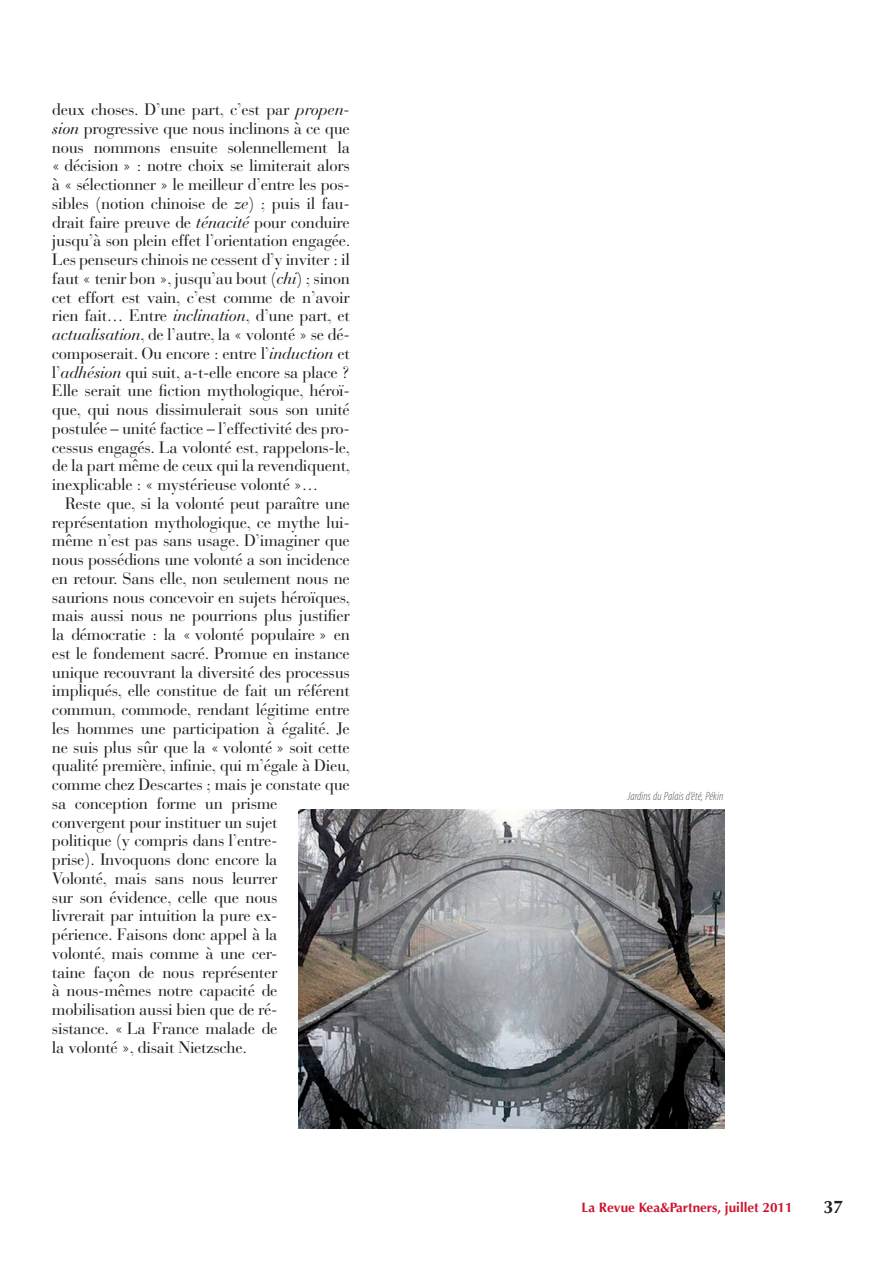
<style>
.page{position:relative;width:893px;height:1264px;background:#fff}
.page>*{position:absolute;margin:0;border:0;box-sizing:border-box;transform-origin:0 0}
.t1{font:700 18px "Optima";color:#231f20}
.t2{font:16.5px/18.8px "Bauer Bodoni Std";letter-spacing:-.02em;color:#231f20;text-align:justify}
.t3{font:700 13.5px "Optima";color:#cd142f}
.t4{font:italic 300 condensed 12px "Myriad Pro";letter-spacing:.01em;color:#57585a}
.s1{font-style:italic}
</style>
<div class="page">
<img style="left:299px;top:809px;width:425px;height:319px">
<p class="t2" style="left:52px;top:100px;width:300px">deux choses. D’une part, c’est par <span class="s1">propen&shy;sion</span> progressive que nous inclinons à ce que nous nommons ensuite solennellement la « décision » : notre choix se limiterait alors à « sélectionner » le meilleur d’entre les pos&shy;sibles (notion chinoise de <span class="s1">ze</span>) ; puis il fau&shy;drait faire preuve de <span class="s1">ténacité</span> pour conduire jusqu’à son plein effet l’orientation engagée.<br>Les penseurs chinois ne cessent d’y inviter : il faut « tenir bon », jusqu’au bout (<span class="s1">chi</span>) ; sinon cet effort est vain, c’est comme de n’avoir rien fait… Entre <span class="s1">inclination</span>, d’une part, et <span class="s1">actualisation</span>, de l’autre, la « volonté » se dé&shy;composerait. Ou encore : entre l’<span class="s1">induction</span> et l’<span class="s1">adhésion</span> qui suit, a-t-elle encore sa place ?<br>Elle serait une fiction mythologique, héroï&shy;que, qui nous dissimulerait sous son unité postulée – unité factice – l’effectivité des pro&shy;cessus engagés. La volonté est, rappelons-le, de la part même de ceux qui la revendiquent, inexplicable : « mystérieuse volonté »…</p>
<p class="t2" style="left:52px;top:494px;width:300px;text-align:left;text-indent:13px">Reste que, si la volonté peut paraître une représentation mythologique, ce mythe lui&shy;même n’est pas sans usage. D’imaginer que nous possédions une volonté a son incidence en retour. Sans elle, non seulement nous ne saurions nous concevoir en sujets héroïques, mais aussi nous ne pourrions plus justifier la démocratie : la « volonté populaire » en est le fondement sacré. Promue en instance unique recouvrant la diversité des processus impliqués, elle constitue de fait un référent commun, commode, rendant légitime entre les hommes une participation à égalité. Je ne suis plus sûr que la « volonté » soit cette qualité première, infinie, qui m’égale à Dieu, comme chez Descartes ; mais je constate que sa conception forme un prisme convergent pour instituer un sujet<br>politique (y compris dans l’entre-<br>prise). Invoquons donc encore la<br>Volonté, mais sans nous leurrer<br>sur son évidence, celle que nous<br>livrerait par intuition la pure ex-<br>périence. Faisons donc appel à la<br>volonté, mais comme à une cer-<br>taine façon de nous représenter<br>à nous-mêmes notre capacité de mobilisation aussi bien que de ré-<br>sistance. « La France malade de<br>la volonté », disait Nietzsche.</p>
<p class="t4" style="left:627px;top:788px;width:98px">Jardins du Palais d’été, Pékin</p>
<p class="t3" style="left:581px;top:1199px;width:212px">La Revue Kea&amp;Partners, juillet 2011</p>
<p class="t1" style="left:823px;top:1196px;width:22px">37</p>
</div>
